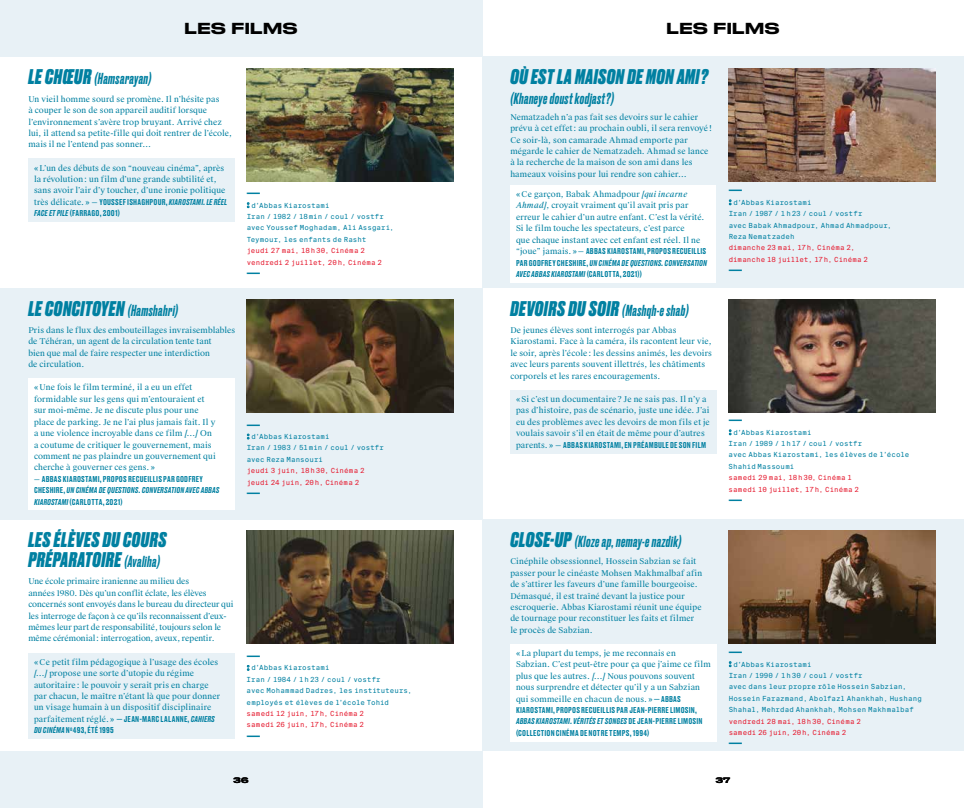
<style>
.page{position:relative;width:964px;height:808px;background:#fff}
.page>*{position:absolute;margin:0;border:0;box-sizing:border-box;transform-origin:0 0}
.t1{font:italic 800 20px/20px "Druk";letter-spacing:.03em;color:#0080a1}
.t2{font:italic 500 15px "Druk";letter-spacing:.03em;color:#0080a1}
.t3{font:500 15px "Druk Wide";letter-spacing:.03em;color:#000}
.t4{font:9px "Druk Wide Super";color:#0080a1}
.t5{font:8px/11.4px "Suisse Works";letter-spacing:.01em;color:#0080a1}
.t6{font:500 8px/11.4px "Druk Text";letter-spacing:.025em;color:#0080a1}
.t7{font:8px/11.4px "Suisse Works";letter-spacing:-.01em;color:#0080a1}
.t8{font:500 7.5px "Druk Wide";color:#000}
.t9{font:7px/11.4px "Suisse Intl Mono";letter-spacing:.01em;color:#0080a1}
.t10{font:7px/11.4px "Suisse Intl Mono";letter-spacing:.005em;color:#e51a2f}
.s1{font-weight:800;font-size:20px}
.s2{font-family:"Suisse Works";font-weight:400}
.s3{font-style:italic}
.s4{font-weight:500;font-size:15px}
.s5{font-family:"Druk Text";font-weight:500}
.s6{font-family:"Druk Text";font-weight:500;font-style:italic}
.s7{font-family:"Suisse Works";font-weight:700;font-size:9px}
</style>
<div class="page">
<div style="left:482px;top:57px;width:482px;height:231px;background:#e8f1f6"></div>
<div style="left:482px;top:519px;width:482px;height:232px;background:#e8f1f6"></div>
<div style="left:0;top:288px;width:482px;height:231px;background:#e8f1f6"></div>
<div style="left:0;top:0;width:482px;height:57px;background:#e8f1f6"></div>
<div style="left:0;top:751px;width:482px;height:57px;background:#e8f1f6"></div>
<div style="left:510px;top:390px;width:207px;height:63px;background:#e8f1f6"></div>
<div style="left:510px;top:644px;width:207px;height:97px;background:#fff"></div>
<div style="left:510px;top:185px;width:206px;height:98px;background:#fff"></div>
<img style="left:729px;top:531px;width:206px;height:113px">
<img style="left:729px;top:68px;width:206px;height:113px">
<img style="left:729px;top:299px;width:206px;height:113px">
<div style="left:28px;top:653px;width:207px;height:86px;background:#e8f1f6"></div>
<img style="left:247px;top:531px;width:206px;height:113px">
<img style="left:247px;top:68px;width:206px;height:113px">
<img style="left:247px;top:299px;width:206px;height:113px">
<div style="left:28px;top:159px;width:207px;height:63px;background:#e8f1f6"></div>
<div style="left:28px;top:379px;width:207px;height:131px;background:#fff"></div>
<h2 class="t2" style="left:28px;top:69px;width:125px"><span class="s1">LE CHŒUR</span> (Hamsarayan)</h2>
<h2 class="t3" style="left:185px;top:16px;width:114px">LES FILMS</h2>
<p class="t5" style="left:28px;top:93px;width:205px">Un vieil homme sourd se promène. Il n’hésite pas<br>à couper le son de son appareil auditif lorsque l’environnement s’avère trop bruyant. Arrivé chez lui, il attend sa petite-fille qui doit rentrer de l’école, mais il ne l’entend pas sonner…</p>
<p class="t5" style="left:34px;top:162px;width:193px">«L’un des débuts de son “nouveau cinéma”, après la révolution: un film d’une grande subtilité et, sans avoir l’air d’y toucher, d’une ironie politique</p>
<p class="t6" style="left:34px;top:196px;width:195px"><span class="s2">très délicate.» —</span> YOUSSEF ISHAGHPOUR, <span class="s3">KIAROSTAMI. LE RÉEL<br>FACE ET PILE</span> (FARRAGO, 2001)</p>
<h1 class="t1" style="left:28px;top:297px;width:151px">LE CONCITOYEN <span class="s4">(Hamshahri)</span></h1>
<p class="t5" style="left:28px;top:325px;width:208px">Pris dans le flux des embouteillages invraisemblables de Téhéran, un agent de la circulation tente tant<br>bien que mal de faire respecter une interdiction<br>de circulation.</p>
<p class="t5" style="left:34px;top:382px;width:183px">«Une fois le film terminé, il a eu un effet formidable sur les gens qui m’entouraient et sur moi-même. Je ne discute plus pour une place de parking. Je ne l’ai plus jamais fait. Il y a une violence incroyable dans ce film <span class="s3">[…]</span> On a coutume de critiquer le gouvernement, mais comment ne pas plaindre un gouvernement qui cherche à gouverner ces gens.»</p>
<p class="t6" style="left:34px;top:472px;width:187px"><span class="s2">—</span> ABBAS KIAROSTAMI, PROPOS RECUEILLIS PAR GODFREY<br>CHESHIRE, <span class="s3">UN CINÉMA DE QUESTIONS. CONVERSATION AVEC ABBAS<br>KIAROSTAMI</span> (CARLOTTA, 2021)</p>
<h1 class="t1" style="left:28px;top:528px;width:140px">LES ÉLÈVES DU COURS<br>PRÉPARATOIRE <span class="s4">(Avaliha)</span></h1>
<p class="t7" style="left:28px;top:576px;width:207px">Une école primaire iranienne au milieu des<br>années 1980. Dès qu’un conflit éclate, les élèves concernés sont envoyés dans le bureau du directeur qui les interroge de façon à ce qu’ils reconnaissent d’eux&shy;mêmes leur part de responsabilité, toujours selon le même cérémonial: interrogation, aveux, repentir.</p>
<p class="t5" style="left:34px;top:656px;width:188px">«Ce petit film pédagogique à l’usage des écoles <span class="s3">[…]</span> propose une sorte d’utopie du régime autoritaire: le pouvoir y serait pris en charge par chacun, le maître n’étant là que pour donner un visage humain à un dispositif disciplinaire parfaitement réglé.» <span class="s5">—JEAN-MARC LALANNE,</span> <span class="s6">CAHIERS</span></p>
<p class="t6" style="left:34px;top:724px;width:81px"><span class="s3">DU CINÉMA</span> N<sup>O</sup> 493, ÉTÉ 1995</p>
<p class="t4" style="left:247px;top:185px;width:15px">—</p>
<p class="t9" style="left:247px;top:199px;width:149px"><span class="s7">:</span> d’Abbas Kiarostami<br>Iran / 1982 / 18min / coul / vostfr avec Youssef Moghadam, Ali Assgari,<br>Teymour, les enfants de Rasht</p>
<p class="t10" style="left:247px;top:245px;width:137px">jeudi 27 mai, 18h30, Cinéma 2 vendredi 2 juillet, 20h, Cinéma 2</p>
<p class="t4" style="left:247px;top:265px;width:15px">—</p>
<p class="t4" style="left:247px;top:417px;width:15px">—</p>
<p class="t9" style="left:247px;top:431px;width:139px"><span class="s7">:</span> d’Abbas Kiarostami<br>Iran / 1983 / 51min / coul / vostfr avec Reza Mansouri</p>
<p class="t10" style="left:247px;top:465px;width:119px">jeudi 3 juin, 18h30, Cinéma 2 jeudi 24 juin, 20h, Cinéma 2</p>
<p class="t4" style="left:247px;top:485px;width:15px">—</p>
<p class="t4" style="left:247px;top:648px;width:15px">—</p>
<p class="t9" style="left:247px;top:662px;width:167px"><span class="s7">:</span> d’Abbas Kiarostami<br>Iran / 1984 / 1h23 / coul / vostfr<br>avec Mohammad Dadres, les instituteurs, employés et élèves de l’école Tohid</p>
<p class="t10" style="left:247px;top:708px;width:119px">samedi 12 juin, 17h, Cinéma 2 samedi 26 juin, 17h, Cinéma 2</p>
<p class="t4" style="left:247px;top:728px;width:15px">—</p>
<h2 class="t3" style="left:666px;top:16px;width:114px">LES FILMS</h2>
<h1 class="t1" style="left:510px;top:66px;width:199px">OÙ EST LA MAISON DE MON AMI ?</h1>
<h2 class="t2" style="left:510px;top:89px;width:105px">(Khaneye doust kodjast ?)</h2>
<p class="t5" style="left:510px;top:111px;width:203px">Nematzadeh n’a pas fait ses devoirs sur le cahier prévu à cet effet: au prochain oubli, il sera renvoyé!<br>Ce soir-là, son camarade Ahmad emporte par mégarde le cahier de Nematzadeh. Ahmad se lance à la recherche de la maison de son ami dans les hameaux voisins pour lui rendre son cahier…</p>
<p class="t5" style="left:516px;top:189px;width:190px">«Ce garçon, Babak Ahmadpour <span class="s3">[qui incarne Ahmad]</span>, croyait vraiment qu’il avait pris par erreur le cahier d’un autre enfant. C’est la vérité.<br>Si le film touche les spectateurs, c’est parce<br>que chaque instant avec cet enfant est réel. Il ne</p>
<p class="t6" style="left:516px;top:245px;width:193px;text-align:justify"><span class="s2">“joue” jamais.» —</span> ABBAS KIAROSTAMI, PROPOS RECUEILLIS PAR GODFREY CHESHIRE, <span class="s3">UN CINÉMA DE QUESTIONS. CONVERSATION AVEC ABBAS KIAROSTAMI</span> (CARLOTTA, 2021))</p>
<h2 class="t2" style="left:510px;top:300px;width:180px"><span class="s1">DEVOIRS DU SOIR</span> (Mashqh-e shab)</h2>
<p class="t5" style="left:510px;top:325px;width:203px">De jeunes élèves sont interrogés par Abbas Kiarostami. Face à la caméra, ils racontent leur vie, le soir, après l’école: les dessins animés, les devoirs avec leurs parents souvent illettrés, les châtiments corporels et les rares encouragements.</p>
<p class="t5" style="left:516px;top:393px;width:195px">«Si c’est un documentaire? Je ne sais pas. Il n’y a pas d’histoire, pas de scénario, juste une idée. J’ai eu des problèmes avec les devoirs de mon fils et je voulais savoir s’il en était de même pour d’autres</p>
<p class="t6" style="left:516px;top:438px;width:192px"><span class="s2">parents.» —</span> ABBAS KIAROSTAMI, EN PRÉAMBULE DE SON FILM</p>
<h2 class="t2" style="left:510px;top:531px;width:172px"><span class="s1">CLOSE-UP</span> (Kloze ap, nemay-e nazdik)</h2>
<p class="t5" style="left:510px;top:556px;width:193px">Cinéphile obsessionnel, Hossein Sabzian se fait passer pour le cinéaste Mohsen Makhmalbaf afin de s’attirer les faveurs d’une famille bourgeoise.<br>Démasqué, il est traîné devant la justice pour escroquerie. Abbas Kiarostami réunit une équipe de tournage pour reconstituer les faits et filmer le procès de Sabzian.</p>
<p class="t5" style="left:516px;top:648px;width:196px">«La plupart du temps, je me reconnais en Sabzian. C’est peut-être pour ça que j’aime ce film plus que les autres. <span class="s3">[…]</span> Nous pouvons souvent nous surprendre et détecter qu’il y a un Sabzian qui sommeille en chacun de nous.» <span class="s5">—ABBAS</span></p>
<p class="t6" style="left:516px;top:704px;width:188px">KIAROSTAMI, PROPOS RECUEILLIS PAR JEAN-PIERRE LIMOSIN,<br><span class="s3">ABBAS KIAROSTAMI. VÉRITÉS ET SONGES</span> DE JEAN-PIERRE LIMOSIN (COLLECTION CINÉMA DE NOTRE TEMPS, 1994)</p>
<p class="t4" style="left:729px;top:182px;width:15px">—</p>
<p class="t9" style="left:729px;top:197px;width:165px"><span class="s7">:</span> d’Abbas Kiarostami<br>Iran / 1987 / 1h23 / coul / vostfr<br>avec Babak Ahmadpour, Ahmad Ahmadpour,<br>Reza Nematzadeh</p>
<p class="t10" style="left:729px;top:242px;width:141px">dimanche 23 mai, 17h, Cinéma 2, dimanche 18 juillet, 17h, Cinéma 2</p>
<p class="t4" style="left:729px;top:262px;width:15px">—</p>
<p class="t4" style="left:729px;top:412px;width:15px">—</p>
<p class="t9" style="left:728px;top:426px;width:182px"><span class="s7">:</span> d’Abbas Kiarostami<br>Iran / 1989 / 1h17 / coul / vostfr<br>avec Abbas Kiarostami, les élèves de l’école<br>Shahid Massoumi</p>
<p class="t10" style="left:728px;top:472px;width:132px">samedi 29 mai, 18h30, Cinéma 1 samedi 10 juillet, 17h, Cinéma 2</p>
<p class="t4" style="left:729px;top:492px;width:15px">—</p>
<p class="t4" style="left:729px;top:644px;width:15px">—</p>
<p class="t9" style="left:729px;top:658px;width:195px"><span class="s7">:</span> d’Abbas Kiarostami<br>Iran / 1990 / 1h30 / coul / vostfr<br>avec dans leur propre rôle Hossein Sabzian, Hossein Farazmand, Abolfazl Ahankhah, Hushang Shahal, Mehrdad Ahankhah, Mohsen Makhmalbaf</p>
<p class="t10" style="left:729px;top:715px;width:134px">vendredi 28 mai, 18h30, Cinéma 2 samedi 26 juin, 20h, Cinéma 2</p>
<p class="t4" style="left:729px;top:735px;width:15px">—</p>
<p class="t8" style="left:234px;top:774px;width:16px">36</p>
<p class="t8" style="left:716px;top:774px;width:16px">37</p>
</div>
